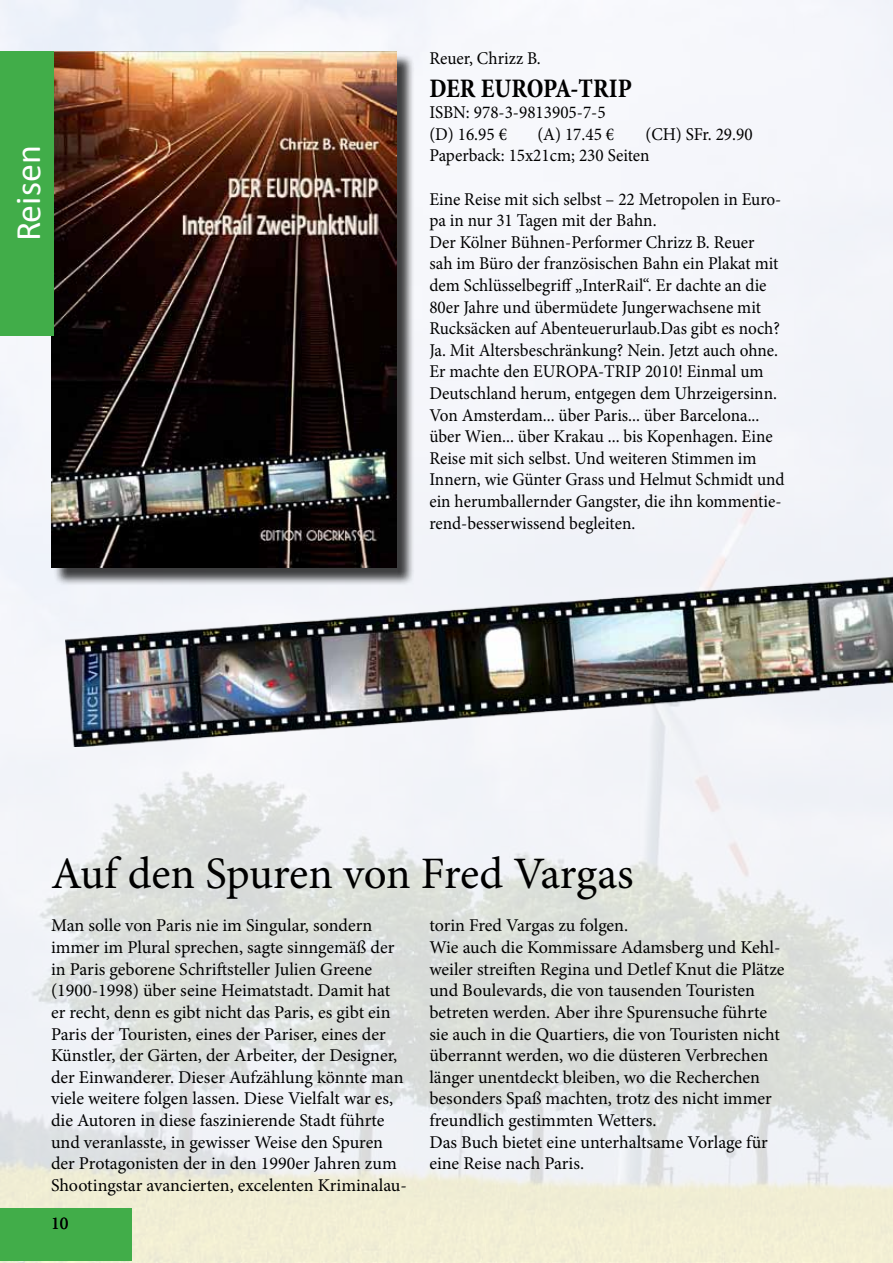
<style>
.page{position:relative;width:893px;height:1263px;background:#fff}
.page>*{position:absolute;margin:0;border:0;box-sizing:border-box;transform-origin:0 0}
.t1{font:45px "Minion Pro";letter-spacing:-.01em;color:#000}
.t2{font:36px "Calibri";color:#fff}
.t3{font:700 condensed 27px "Minion Pro";color:#000;scale:.96 1}
.t4{font:18px/21.6px "Minion Pro";color:#000}
.t5{font:18px/21.6px "Minion Pro";color:#000;scale:.96 1}
</style>
<div class="page">
<img style="left:0;top:0;width:893px;height:1263px">
<div style="left:0;top:1209px;width:132px;height:52px;background:#41ad49"></div>
<div style="left:53px;top:53px;width:362px;height:533px;background:#000;opacity:.75"></div>
<img style="left:51px;top:51px;width:345px;height:516px">
<img style="left:66px;top:538px;width:827px;height:208px">
<div style="left:0;top:51px;width:53px;height:285px;background:#41ad49"></div>
<h2 class="t2" style="left:5px;top:241px;width:97px;rotate:-90deg">Reisen</h2>
<p class="t5" style="left:429px;top:48px;width:118px">Reuer, Chrizz B.</p>
<h3 class="t3" style="left:429px;top:69px;width:213px">DER EUROPA-TRIP</h3>
<p class="t5" style="left:429px;top:102px;width:185px">ISBN: 978-3-9813905-7-5 (D) 16.95 €</p>
<p class="t5" style="left:429px;top:123px;width:338px;text-indent:216px">(CH) SFr. 29.90<br>Paperback: 15x21cm; 230 Seiten</p>
<p class="t5" style="left:429px;top:188px;width:372px">Eine Reise mit sich selbst – 22 Metropolen in Euro&shy;pa in nur 31 Tagen mit der Bahn.<br>Der Kölner Bühnen-Performer Chrizz B. Reuer<br>sah im Büro der französischen Bahn ein Plakat mit dem Schlüsselbegriff „InterRail“. Er dachte an die 80er Jahre und übermüdete Jungerwachsene mit Rucksäcken auf Abenteuerurlaub.Das gibt es noch?<br>Ja. Mit Altersbeschränkung? Nein. Jetzt auch ohne.<br>Er machte den EUROPA-TRIP 2010! Einmal um Deutschland herum, entgegen dem Uhrzeigersinn.<br>Von Amsterdam... über Paris... über Barcelona... über Wien... über Krakau ... bis Kopenhagen. Eine Reise mit sich selbst. Und weiteren Stimmen im Innern, wie Günter Grass und Helmut Schmidt und ein herumballernder Gangster, die ihn kommentie&shy;rend-besserwissend begleiten.</p>
<p class="t5" style="left:537px;top:123px;width:82px">(A) 17.45 €</p>
<h1 class="t1" style="left:51px;top:843px;width:584px">Auf den Spuren von Fred Vargas</h1>
<p class="t4" style="left:51px;top:915px;width:357px">Man solle von Paris nie im Singular, sondern immer im Plural sprechen, sagte sinngemäß der in Paris geborene Schriftsteller Julien Greene (1900-1998) über seine Heimatstadt. Damit hat er recht, denn es gibt nicht das Paris, es gibt ein Paris der Touristen, eines der Pariser, eines der Künstler, der Gärten, der Arbeiter, der Designer, der Einwanderer. Dieser Aufzählung könnte man viele weitere folgen lassen. Diese Vielfalt war es, die Autoren in diese faszinierende Stadt führte und veranlasste, in gewisser Weise den Spuren der Protagonisten der in den 1990er Jahren zum Shootingstar avancierten, excelenten Kriminalau-</p>
<p class="t4" style="left:429px;top:915px;width:357px">torin Fred Vargas zu folgen.<br>Wie auch die Kommissare Adamsberg und Kehl&shy;weiler streiften Regina und Detlef Knut die Plätze und Boulevards, die von tausenden Touristen betreten werden. Aber ihre Spurensuche führte sie auch in die Quartiers, die von Touristen nicht überrannt werden, wo die düsteren Verbrechen länger unentdeckt bleiben, wo die Recherchen besonders Spaß machten, trotz des nicht immer freundlich gestimmten Wetters.<br>Das Buch bietet eine unterhaltsame Vorlage für eine Reise nach Paris.</p>
<p class="t4" style="left:51px;top:1213px;width:19px">10</p>
</div>
